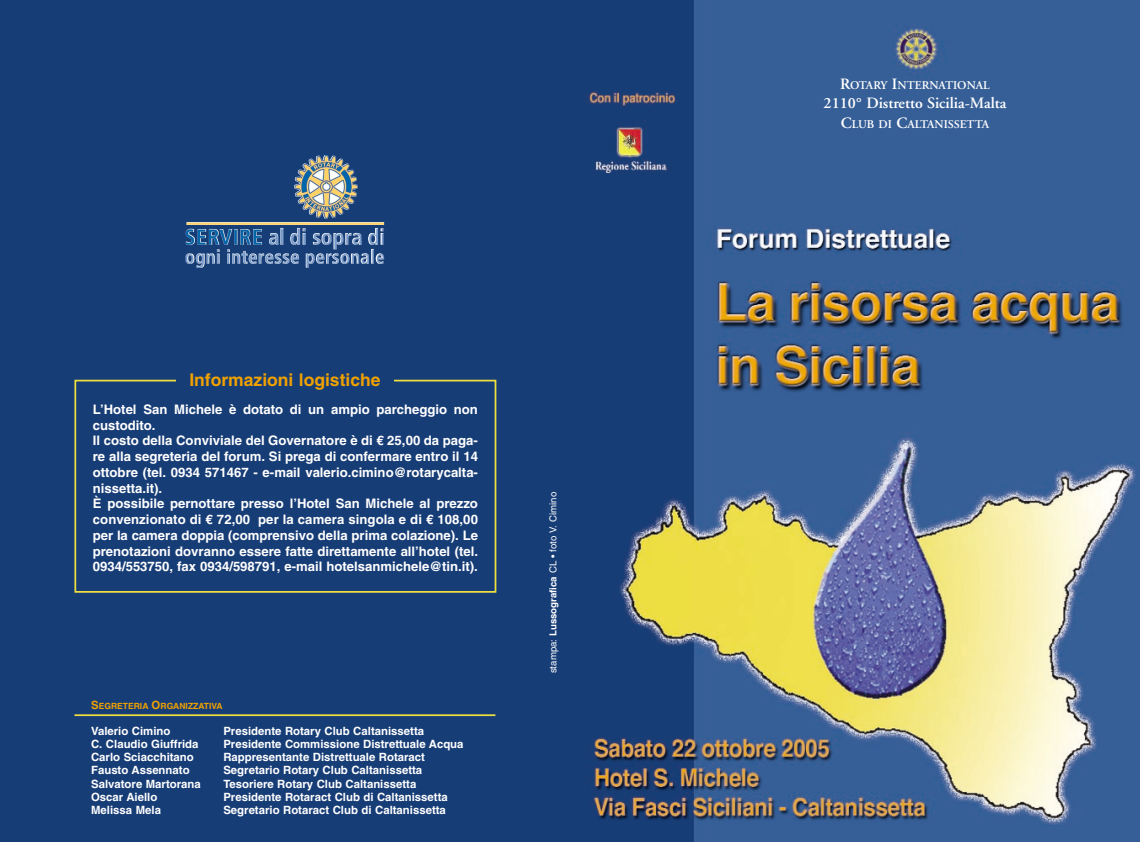
<style>
.page{position:relative;width:1140px;height:842px;background:#fff}
.page>*{position:absolute;margin:0;border:0;box-sizing:border-box;transform-origin:0 0}
.t1{font:700 17.5px "Helvetica";color:#efa100}
.t2{font:600 15.75px "Adobe Garamond";color:#fff}
.t3{font:700 13.12px/15.8px "Helvetica";color:#fff}
.t4{font:600 11.9px "Adobe Garamond";color:#fff}
.t5{font:700 11.38px "Helvetica";color:#fff}
.t6{font:9.62px "Helvetica";color:#fff}
.t7{font:700 8.58px "Helvetica";color:#efa100}
.s1{font-size:11.38px}
.s2{font-weight:700}
.s3{font-size:15.75px}
</style>
<div class="page">
<img style="left:570px;top:0;width:569px;height:842px">
<div style="left:1px;top:0;width:569px;height:842px;background:#173d77"></div>
<img style="left:186px;top:173px;width:198px;height:52px">
<hr style="left:74px;top:714px;width:421px;height:2px;background:#eedf3f">
<div style="left:74px;top:380px;width:422px;height:213px;border:2px solid #eedf3f"></div>
<div style="left:176px;top:371px;width:218px;height:22px;background:#173d77"></div>
<h1 class="t1" style="left:189px;top:373px;width:193px">Informazioni logistiche</h1>
<p class="t3" style="left:93px;top:402px;width:386px">L’Hotel San Michele è dotato di un ampio parcheggio non custodito.<br>Il costo della Conviviale del Governatore è di € 25,00 da paga&shy;re alla segreteria del forum. Si prega di confermare entro il 14 ottobre (tel. 0934 571467 - e-mail valerio.cimino@rotarycalta&shy;nissetta.it).<br>È possibile pernottare presso l’Hotel San Michele al prezzo convenzionato di € 72,00 per la camera singola e di € 108,00 per la camera doppia (comprensivo della prima colazione). Le prenotazioni dovranno essere fatte direttamente all’hotel (tel.<br>0934/553750, fax 0934/598791, e-mail hotelsanmichele@tin.it).</p>
<p class="t7" style="left:91px;top:702px;width:133px"><span class="s1">S</span>EGRETERIA <span class="s1">O</span>RGANIZZATIVA</p>
<p class="t5" style="left:91px;top:727px;width:81px">Valerio Cimino</p>
<p class="t5" style="left:223px;top:727px;width:202px">Presidente Rotary Club Caltanissetta</p>
<p class="t5" style="left:91px;top:740px;width:109px">C. Claudio Giuffrida</p>
<p class="t5" style="left:223px;top:740px;width:242px">Presidente Commissione Distrettuale Acqua</p>
<p class="t5" style="left:91px;top:753px;width:104px">Carlo Sciacchitano</p>
<p class="t5" style="left:223px;top:753px;width:203px">Rappresentante Distrettuale Rotaract</p>
<p class="t5" style="left:91px;top:766px;width:100px">Fausto Assennato</p>
<p class="t5" style="left:223px;top:766px;width:200px">Segretario Rotary Club Caltanissetta</p>
<p class="t5" style="left:91px;top:779px;width:111px">Salvatore Martorana</p>
<p class="t5" style="left:223px;top:779px;width:194px">Tesoriere Rotary Club Caltanissetta</p>
<p class="t5" style="left:91px;top:792px;width:68px">Oscar Aiello</p>
<p class="t5" style="left:223px;top:792px;width:226px">Presidente Rotaract Club di Caltanissetta</p>
<p class="t5" style="left:91px;top:805px;width:71px">Melissa Mela</p>
<p class="t5" style="left:223px;top:805px;width:224px">Segretario Rotaract Club di Caltanissetta</p>
<p class="t6" style="left:549px;top:673px;width:183px;rotate:-90deg">stampa: <span class="s2">Lussografica</span> CL • foto V. Cimino</p>
<p class="t4" style="left:840px;top:80px;width:151px"><span class="s3">R</span>OTARY <span class="s3">I</span>NTERNATIONAL</p>
<p class="t2" style="left:823px;top:97px;width:184px">2110° Distretto Sicilia-Malta</p>
<p class="t4" style="left:840px;top:119px;width:150px"><span class="s3">C</span>LUB DI <span class="s3">C</span>ALTANISSETTA</p>
</div>
